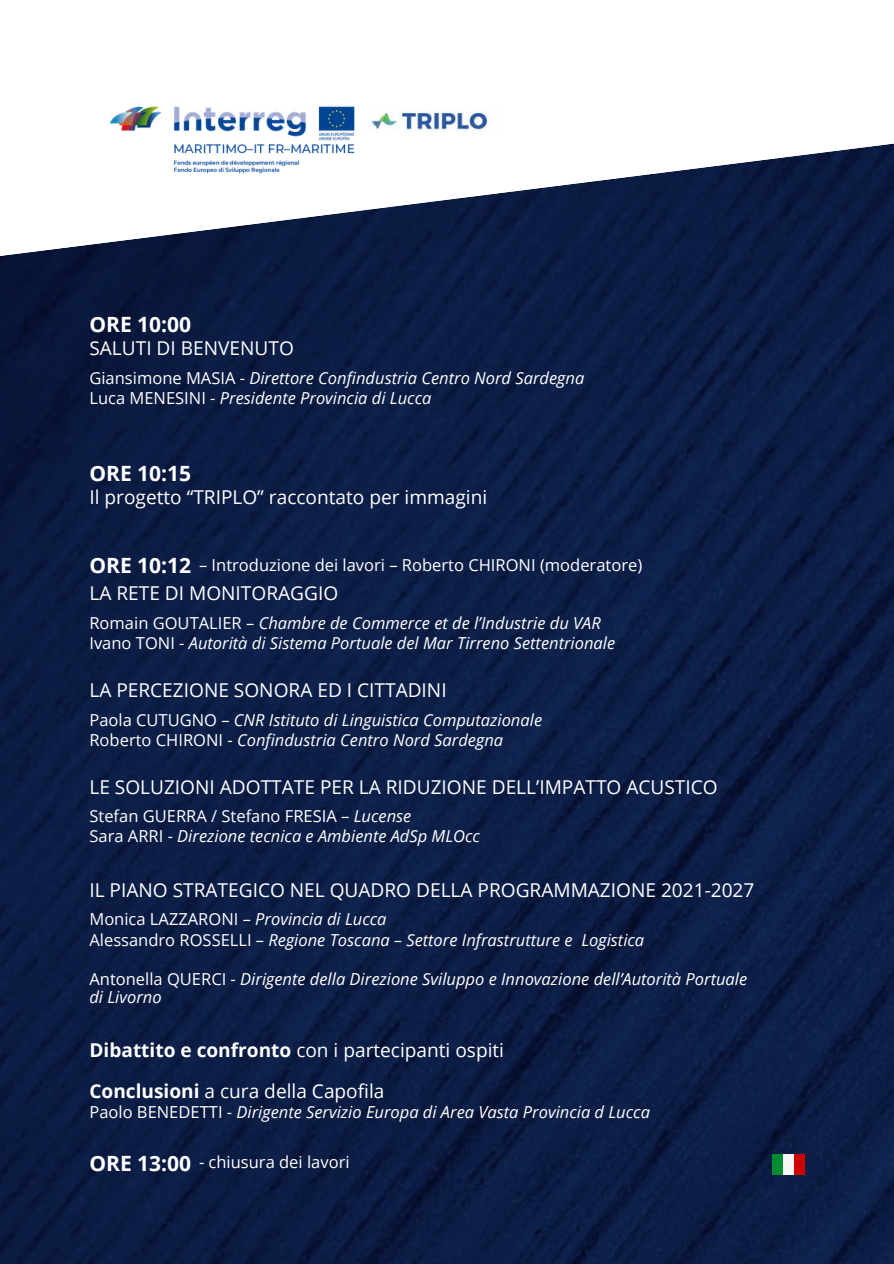
<style>
.page{position:relative;width:894px;height:1264px;background:#fff}
.page>*{position:absolute;margin:0;border:0;box-sizing:border-box;transform-origin:0 0}
.t1{font:700 21px "Open Sans";color:#fff}
.t2{font:19.05px/41.7px "Open Sans";color:#fff}
.t3{font:italic 16.5px/20px "Open Sans";color:#fff}
.t4{font:16.5px "Open Sans";color:#fff}
.s1{font-style:normal}
.s2{font-weight:700}
.s3{font-weight:700;font-size:21px}
</style>
<div class="page">
<img style="left:0;top:143px;width:893px;height:1120px">
<img style="left:106px;top:106px;width:251px;height:84px">
<img style="left:369px;top:107px;width:123px;height:25px">
<div style="left:782px;top:1154px;width:11px;height:20px;background:#f6f6f6"></div>
<div style="left:771px;top:1154px;width:11px;height:20px;background:#008c32"></div>
<div style="left:793px;top:1154px;width:11px;height:20px;background:#cf0000"></div>
<p class="t1" style="left:89px;top:310px;width:103px">ORE 10:00</p>
<p class="t2" style="left:89px;top:326px;width:206px">SALUTI DI BENVENUTO</p>
<p class="t3" style="left:89px;top:367px;width:496px"><span class="s1">Giansimone MASIA -</span> Direttore Confindustria Centro Nord Sardegna<br><span class="s1">Luca MENESINI -</span> Presidente Provincia di Lucca</p>
<p class="t1" style="left:89px;top:458px;width:103px">ORE 10:15</p>
<p class="t2" style="left:89px;top:475px;width:399px">Il progetto “TRIPLO” raccontato per immagini</p>
<p class="t1" style="left:89px;top:550px;width:103px">ORE 10:12</p>
<p class="t4" style="left:199px;top:553px;width:444px">– Introduzione dei lavori – Roberto CHIRONI (moderatore)</p>
<p class="t2" style="left:89px;top:571px;width:250px">LA RETE DI MONITORAGGIO</p>
<p class="t3" style="left:89px;top:612px;width:527px"><span class="s1">Romain GOUTALIER –</span> Chambre de Commerce et de l’Industrie du VAR<br><span class="s1">Ivano TONI -</span> Autorità di Sistema Portuale del Mar Tirreno Settentrionale</p>
<p class="t2" style="left:89px;top:669px;width:358px">LA PERCEZIONE SONORA ED I CITTADINI</p>
<p class="t3" style="left:89px;top:709px;width:454px"><span class="s1">Paola CUTUGNO –</span> CNR Istituto di Linguistica Computazionale<br><span class="s1">Roberto CHIRONI -</span> Confindustria Centro Nord Sardegna</p>
<p class="t2" style="left:89px;top:765px;width:629px">LE SOLUZIONI ADOTTATE PER LA RIDUZIONE DELL’IMPATTO ACUSTICO</p>
<p class="t3" style="left:89px;top:806px;width:392px"><span class="s1">Stefan GUERRA / Stefano FRESIA –</span> Lucense<br><span class="s1">Sara ARRI -</span> Direzione tecnica e Ambiente AdSp MLOcc</p>
<p class="t2" style="left:89px;top:868px;width:666px">IL PIANO STRATEGICO NEL QUADRO DELLA PROGRAMMAZIONE 2021-2027</p>
<p class="t3" style="left:89px;top:908px;width:556px;line-height:20.5px"><span class="s1">Monica LAZZARONI –</span> Provincia di Lucca<br><span class="s1">Alessandro ROSSELLI –</span> Regione Toscana – Settore Infrastrutture e Logistica</p>
<p class="t3" style="left:89px;top:969px;width:659px;line-height:18px"><span class="s1">Antonella QUERCI -</span> Dirigente della Direzione Sviluppo e Innovazione dell’Autorità Portuale di Livorno</p>
<p class="t2" style="left:89px;top:1028px;width:416px"><span class="s2">Dibattito e confronto</span> con i partecipanti ospiti<br><span class="s2">Conclusioni</span> a cura della Capofila</p>
<p class="t3" style="left:89px;top:1101px;width:562px"><span class="s1">Paolo BENEDETTI -</span> Dirigente Servizio Europa di Area Vasta Provincia d Lucca</p>
<p class="t4" style="left:89px;top:1150px;width:261px"><span class="s3">ORE 13:00</span> - chiusura dei lavori</p>
</div>
